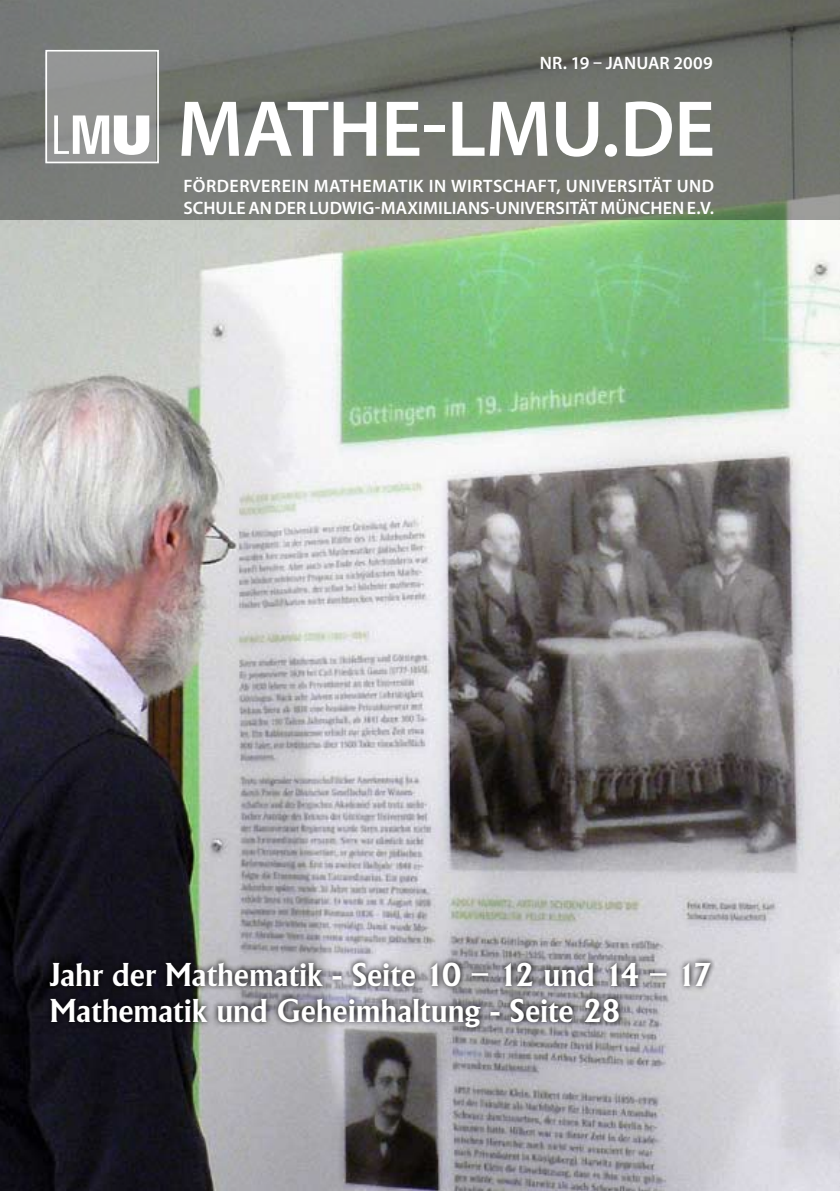
<style>
.page{position:relative;width:840px;height:1191px;background:#fff}
.page>*{position:absolute;margin:0;border:0;box-sizing:border-box;transform-origin:0 0}
.t1{font:600 80px "Myriad Pro";letter-spacing:-.01em;color:#fff}
.t2{font:600 32px/36px "Adelon";letter-spacing:-.005em;color:#fff}
.t3{font:600 18px/22px "Myriad Pro";letter-spacing:.01em;color:#fff}
</style>
<div class="page">
<img style="left:0;top:219px;width:839px;height:972px">
<svg style="left:0;top:0;width:839px;height:219px;background:#72756f"></svg>
<svg style="left:43px;top:956px;width:671px;height:77px;background:#737378"></svg>
<svg style="left:45px;top:50px;width:114px;height:113px"></svg>
<p class="t3" style="left:539px;top:52px;width:174px">NR. 19 – JANUAR 2009</p>
<h1 class="t1" style="left:177px;top:85px;width:539px">MATHE-LMU.DE</h1>
<p class="t3" style="left:183px;top:175px;width:532px">FÖRDERVEREIN MATHEMATIK IN WIRTSCHAFT, UNIVERSITÄT UN D<br>SCHULE AN DER LUDWIG-MAXIMILIANS-UNIVERSITÄT MÜNCHEN E.V.</p>
<h2 class="t2" style="left:50px;top:956px;width:663px">Jahr der Mathematik - Seite 10 – 12 und 14 – 17<br>Mathematik und Geheimhaltung - Seite 28</h2>
</div>
